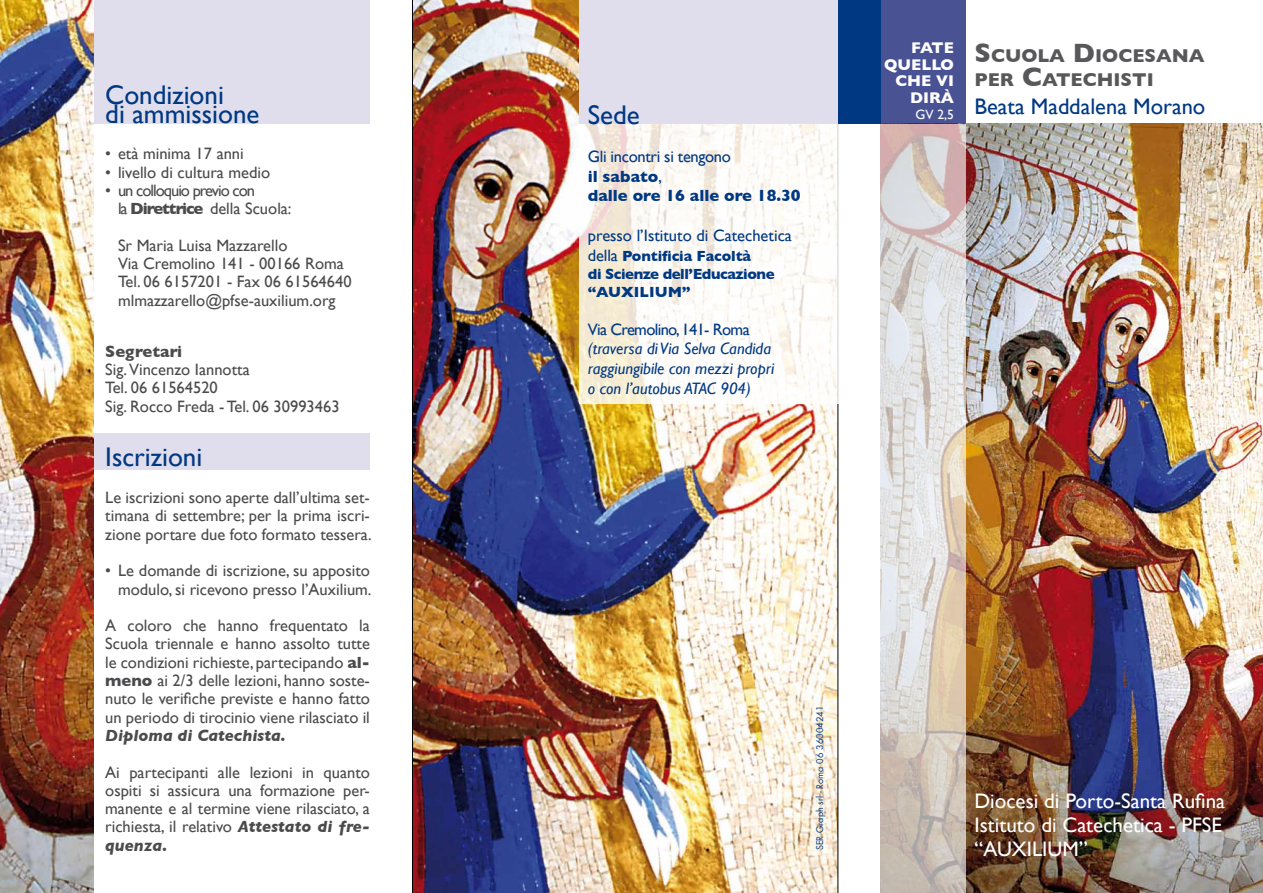
<style>
.page{position:relative;width:1263px;height:893px;background:#fff}
.page>*{position:absolute;margin:0;border:0;box-sizing:border-box;transform-origin:0 0}
.t1{font:27px "Gill Sans";color:#003882}
.t2{font:22.5px "Gill Sans";color:#003882}
.t3{font:21px/24px "Gill Sans";color:#fff}
.t4{font:700 18.9px/24px "Gill Sans";color:#58585a}
.t5{font:16.5px/18.3px "Gill Sans";color:#4b4b4d;text-align:justify}
.t6{font:italic 16.5px/19.8px "Gill Sans";color:#003882}
.t7{font:700 16.5px/19.8px "Gill Sans";color:#003882}
.t8{font:16.5px/18.3px "Gill Sans";letter-spacing:-.06em;color:#4b4b4d}
.t9{font:16.5px "Gill Sans";color:#003882}
.t10{font:16.5px "Gill Sans";letter-spacing:-.04em;color:#003882}
.t11{font:italic 700 16.5px "Gill Sans";color:#4b4b4d}
.t12{font:700 16.5px "Gill Sans";color:#4b4b4d}
.t13{font:700 15.75px/16.5px "Gill Sans";color:#fff;text-align:right}
.t14{font:700 15px/18px "Gill Sans";letter-spacing:-.03em;color:#003882}
.t15{font:13.5px "Gill Sans";color:#fff}
.t16{font:9px "Futura";color:#003882}
.s1{font-weight:700}
.s2{font-weight:700;font-style:italic}
.s3{font-weight:400}
.s4{font-weight:400;font-size:16.5px}
.s5{font-size:27px}
</style>
<div class="page">
<div style="left:0;top:0;width:370px;height:124px;background:#e0deec"></div>
<div style="left:94px;top:433px;width:276px;height:37px;background:#e0deec"></div>
<div style="left:880px;top:0;width:86px;height:124px;background:#495293"></div>
<img style="left:966px;top:124px;width:297px;height:769px">
<img style="left:0;top:0;width:94px;height:893px">
<img style="left:413px;top:0;width:425px;height:893px">
<hr style="left:412px;top:0;width:1px;height:893px;background:#000">
<hr style="left:838px;top:0;width:1px;height:893px;background:#000">
<div style="left:838px;top:0;width:42px;height:124px;background:#003882"></div>
<svg style="left:880px;top:124px;width:86px;height:769px;background:#d9d2cd"></svg>
<svg style="left:580px;top:124px;width:259px;height:279px"></svg>
<div style="left:580px;top:0;width:258px;height:124px;background:#e0deec"></div>
<h1 class="t1" style="left:105px;top:80px;width:120px">Condizioni</h1>
<h1 class="t1" style="left:105px;top:98px;width:156px">di ammissione</h1>
<p class="t5" style="left:105px;top:144px;width:140px">• età minima 17 anni</p>
<p class="t5" style="left:105px;top:163px;width:167px">• livello di cultura medio</p>
<p class="t8" style="left:118px;top:181px;width:175px;text-indent:-13px">• un colloquio previo con<br>la <span class="s1">Direttrice</span> della Scuola:</p>
<p class="t5" style="left:118px;top:236px;width:235px;text-align:left">Sr Maria Luisa Mazzarello<br>Via Cremolino 141 - 00166 Roma<br>Tel. 06 6157201 - Fax 06 61564640 mlmazzarello@pfse-auxilium.org</p>
<p class="t12" style="left:105px;top:341px;width:79px">Segretari</p>
<p class="t5" style="left:105px;top:360px;width:236px;text-align:left">Sig. Vincenzo Iannotta<br>Tel. 06 61564520<br>Sig. Rocco Freda - Tel. 06 30993463</p>
<h1 class="t1" style="left:105px;top:442px;width:99px">Iscrizioni</h1>
<p class="t5" style="left:105px;top:488px;width:268px">Le iscrizioni sono aperte dall’ultima set&shy;timana di settembre; per la prima iscri&shy;zione portare due foto formato tessera.</p>
<p class="t5" style="left:105px;top:561px;width:268px;text-align:right">• Le domande di iscrizione, su apposito modulo, si ricevono presso l’Auxilium.</p>
<p class="t5" style="left:105px;top:616px;width:266px">A coloro che hanno frequentato la Scuola triennale e hanno assolto tutte le condizioni richieste, partecipando <span class="s1">al&shy;meno</span> ai 2/3 delle lezioni, hanno soste&shy;nuto le verifiche previste e hanno fatto un periodo di tirocinio viene rilasciato il</p>
<p class="t11" style="left:105px;top:726px;width:182px">Diploma di Catechista.</p>
<p class="t5" style="left:105px;top:763px;width:266px">Ai partecipanti alle lezioni in quanto ospiti si assicura una formazione per&shy;manente e al termine viene rilasciato, a richiesta, il relativo <span class="s2">Attestato di fre&shy;quenza.</span></p>
<h1 class="t1" style="left:588px;top:99px;width:54px">Sede</h1>
<p class="t7" style="left:588px;top:146px;width:214px"><span class="s3">Gli incontri si tengono<br></span>il sabato<span class="s3">,<br></span>dalle ore 16 alle ore 18.30</p>
<p class="t9" style="left:588px;top:226px;width:206px">presso l’Istituto di Catechetica</p>
<p class="t14" style="left:588px;top:247px;width:188px"><span class="s4">della</span> Pontificia Facoltà<br>di Scienze dell’Educazione “AUXILIUM”</p>
<p class="t10" style="left:588px;top:319px;width:163px">Via Cremolino, 141- Roma</p>
<p class="t6" style="left:588px;top:339px;width:188px">(traversa di Via Selva Candida raggiungibile con mezzi propri o con l’autobus ATAC 904)</p>
<p class="t13" style="left:911px;top:40px;width:44px">Fate</p>
<p class="t13" style="left:884px;top:56px;width:25px">quell</p>
<p class="t13" style="left:895px;top:56px;width:60px">o<br>che vi di rà</p>
<p class="t15" style="left:916px;top:107px;width:40px">Gv 2,5</p>
<p class="t4" style="left:974px;top:43px;width:231px"><span class="s5">S</span>CUOLA <span class="s5">D</span>IOCESANA<br>PER <span class="s5">C</span>ATECHISTI</p>
<h2 class="t2" style="left:974px;top:94px;width:232px">Beata Maddalena Morano</h2>
<p class="t16" style="left:814px;top:850px;width:146px;rotate:-90deg">SER Graph srl - Roma 06 36004241</p>
<p class="t3" style="left:974px;top:788px;width:252px">Diocesi di Porto-Santa Rufina<br>Istituto di Catechetica - PFSE “Auxilium”</p>
</div>
